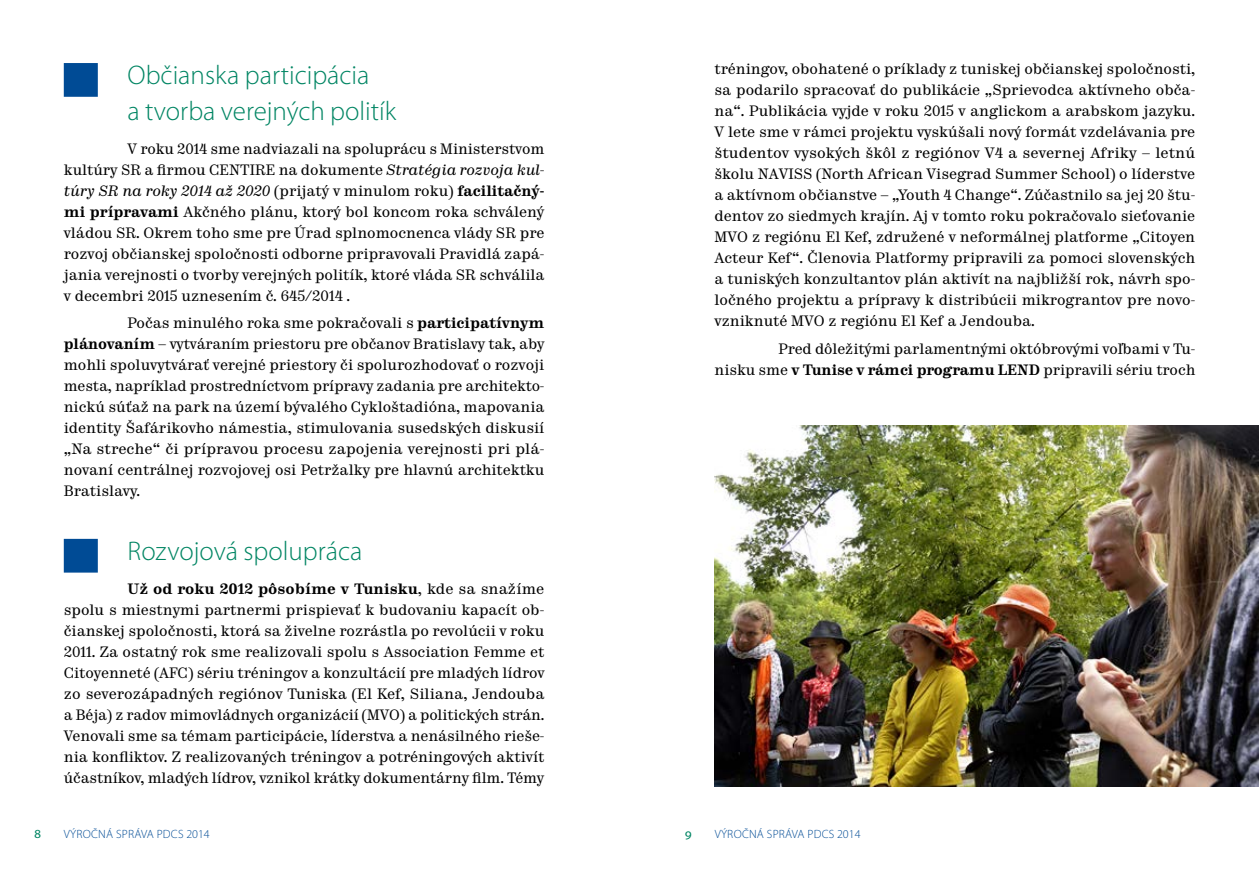
<style>
.page{position:relative;width:1259px;height:893px;background:#fff}
.page>*{position:absolute;margin:0;border:0;box-sizing:border-box;transform-origin:0 0}
.t1{font:300 27px/36px "Myriad Pro";color:#008563}
.t2{font:15px/21px "Trivia Serif 10";color:#000;text-align:justify}
.t3{font:13.5px "Myriad Pro";color:#008563}
.t4{font:300 12px "Myriad Pro";letter-spacing:.02em;color:#004b95}
.s1{font-style:italic}
.s2{font-weight:700}
</style>
<div class="page">
<div style="left:64px;top:63px;width:34px;height:34px;background:#004b95"></div>
<div style="left:64px;top:539px;width:34px;height:34px;background:#004b95"></div>
<img style="left:714px;top:425px;width:545px;height:362px">
<h1 class="t1" style="left:128px;top:57px;width:270px">Občianska participácia<br>a tvorba verejných politík</h1>
<p class="t2" style="left:64px;top:139px;width:482px;text-indent:64px">V roku 2014 sme nadviazali na spoluprácu s Ministerstvom kultúry SR a firmou CENTIRE na dokumente <span class="s1">Stratégia rozvoja kul&shy;túry SR na roky 2014 až 2020</span> (prijatý v minulom roku) <span class="s2">facilitačný&shy;mi prípravami</span> Akčného plánu, ktorý bol koncom roka schválený vládou SR. Okrem toho sme pre Úrad splnomocnenca vlády SR pre rozvoj občianskej spoločnosti odborne pripravovali Pravidlá zapá&shy;jania verejnosti o tvorby verejných politík, ktoré vláda SR schválila v decembri 2015 uznesením č. 645/2014 .</p>
<p class="t2" style="left:64px;top:314px;width:482px;text-indent:64px">Počas minulého roka sme pokračovali s <span class="s2">participatívnym plánovaním</span> – vytváraním priestoru pre občanov Bratislavy tak, aby mohli spoluvytvárať verejné priestory či spolurozhodovať o rozvoji mesta, napríklad prostredníctvom prípravy zadania pre architekto&shy;nickú súťaž na park na území bývalého Cykloštadióna, mapovania identity Šafárikovho námestia, stimulovania susedských diskusií „Na streche“ či prípravou procesu zapojenia verejnosti pri plá&shy;novaní centrálnej rozvojovej osi Petržalky pre hlavnú architektku Bratislavy.</p>
<h1 class="t1" style="left:128px;top:533px;width:236px">Rozvojová spolupráca</h1>
<p class="t2" style="left:64px;top:579px;width:482px;text-indent:64px"><span class="s2">Už od roku 2012 pôsobíme v Tunisku</span>, kde sa snažíme spolu s miestnymi partnermi prispievať k budovaniu kapacít ob&shy;čianskej spoločnosti, ktorá sa živelne rozrástla po revolúcii v roku 2011. Za ostatný rok sme realizovali spolu s Association Femme et Citoyenneté (AFC) sériu tréningov a konzultácií pre mladých lídrov zo severozápadných regiónov Tuniska (El Kef, Siliana, Jendouba a Béja) z radov mimovládnych organizácií (MVO) a politických strán.<br>Venovali sme sa témam participácie, líderstva a nenásilného rieše&shy;nia konfliktov. Z realizovaných tréningov a potréningových aktivít účastníkov, mladých lídrov, vznikol krátky dokumentárny film. Témy</p>
<p class="t2" style="left:714px;top:60px;width:482px">tréningov, obohatené o príklady z tuniskej občianskej spoločnosti, sa podarilo spracovať do publikácie „Sprievodca aktívneho obča&shy;na“. Publikácia vyjde v roku 2015 v anglickom a arabskom jazyku.<br>V lete sme v rámci projektu vyskúšali nový formát vzdelávania pre študentov vysokých škôl z regiónov V4 a severnej Afriky – letnú školu NAVISS (North African Visegrad Summer School) o líderstve a aktívnom občianstve – „Youth 4 Change“. Zúčastnilo sa jej 20 štu&shy;dentov zo siedmych krajín. Aj v tomto roku pokračovalo sieťovanie MVO z regiónu El Kef, združené v neformálnej platforme „Citoyen Acteur Kef“. Členovia Platformy pripravili za pomoci slovenských a tuniských konzultantov plán aktivít na najbližší rok, návrh spo&shy;ločného projektu a prípravy k distribúcii mikrograntov pre novo&shy;vzniknuté MVO z regiónu El Kef a Jendouba.</p>
<p class="t2" style="left:714px;top:339px;width:482px;text-align:right">Pred dôležitými parlamentnými októbrovými voľbami v Tu-<br>nisku sme <span class="s2">v Tunise v rámci programu LEND</span> pripravili sériu troch</p>
<p class="t3" style="left:34px;top:825px;width:9px">8</p>
<p class="t4" style="left:64px;top:826px;width:147px">výročná správa PDCS 2014</p>
<p class="t3" style="left:685px;top:825px;width:9px">9</p>
<p class="t4" style="left:714px;top:826px;width:147px">výročná správa PDCS 2014</p>
</div>
